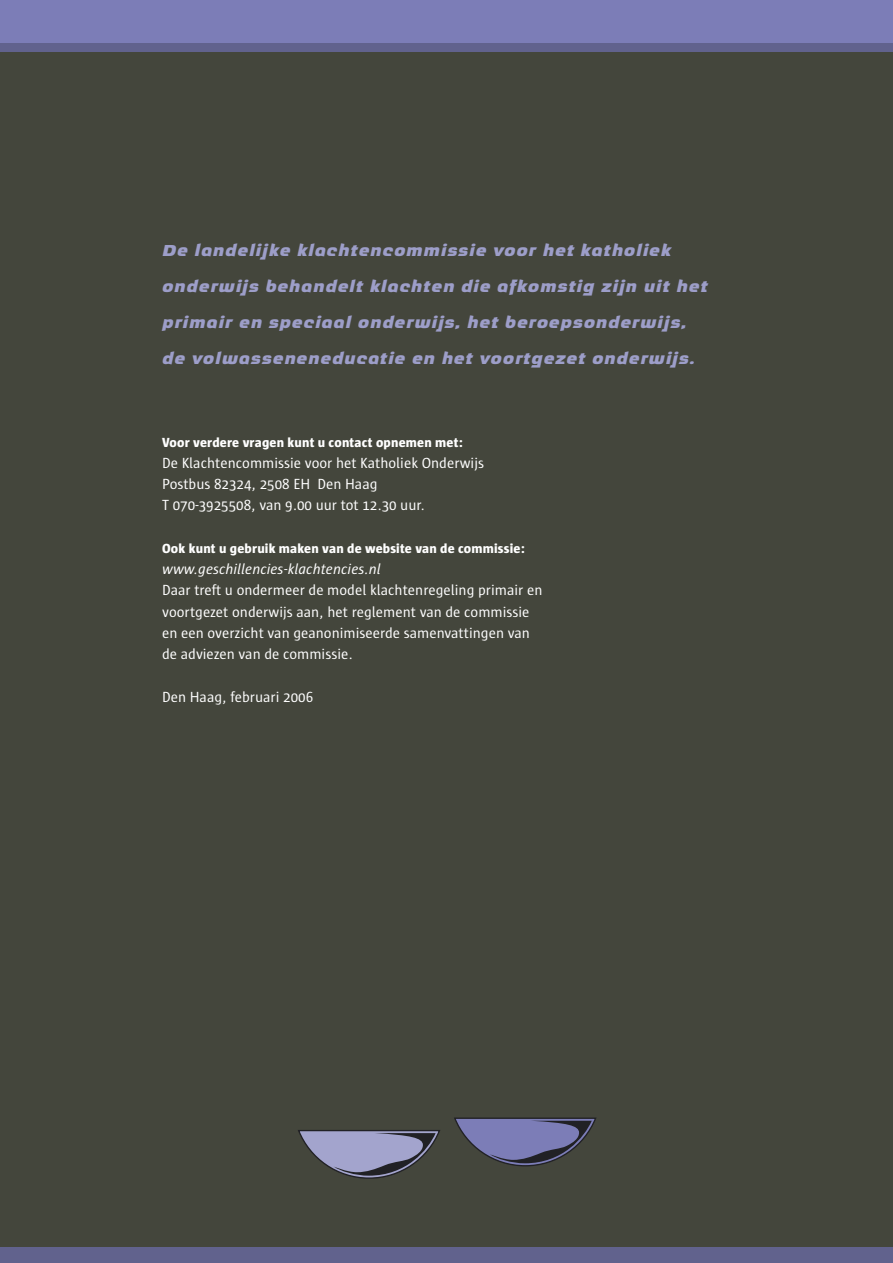
<style>
.page{position:relative;width:893px;height:1263px;background:#44463c}
.page>*{position:absolute;margin:0;border:0;box-sizing:border-box;transform-origin:0 0}
.tussenkop{font:italic 700 21.3px/36px "Ritafurey";letter-spacing:.025em;color:#9d9ec9}
.t1{font:15px/21.3px "Sun";color:#fff}
.subkop{font:800 13.5px "Sun";letter-spacing:.015em;color:#fff}
.s1{font-style:italic}
</style>
<div class="page">
<div style="left:0;top:36px;width:893px;height:16px;background:#61628d"></div>
<div style="left:0;top:0;width:893px;height:43px;background:#7c7db7"></div>
<svg style="left:298px;top:1130px;width:142px;height:49px"></svg>
<svg style="left:454px;top:1117px;width:142px;height:50px"></svg>
<div style="left:0;top:1247px;width:893px;height:16px;background:#61628d"></div>
<p class="tussenkop" style="left:162px;top:232px;width:547px">De landelijke klachtencommissie voor het katholiek onderwijs behandelt klachten die afkomstig zijn uit het primair en speciaal onderwijs, het beroepsonderwijs, de volwasseneneducatie en het voortgezet onderwijs.</p>
<p class="subkop" style="left:162px;top:434px;width:302px">Voor verdere vragen kunt u contact opnemen met:</p>
<p class="t1" style="left:162px;top:452px;width:323px">De Klachtencommissie voor het Katholiek Onderwijs</p>
<p class="t1" style="left:162px;top:473px;width:217px">Postbus 82324, 2508 EH Den Haag</p>
<p class="t1" style="left:162px;top:495px;width:264px">T 070-3925508, van 9.00 uur tot 12.30 uur.</p>
<p class="subkop" style="left:162px;top:541px;width:364px">Ook kunt u gebruik maken van de website van de commissie:</p>
<p class="t1" style="left:162px;top:558px;width:382px"><span class="s1">www.geschillencies-klachtencies.nl<br></span>Daar treft u ondermeer de model klachtenregeling primair en voortgezet onderwijs aan, het reglement van de commissie</p>
<p class="t1" style="left:162px;top:622px;width:369px">en een overzicht van geanonimiseerde samenvattingen van</p>
<p class="t1" style="left:162px;top:643px;width:192px">de adviezen van de commissie.</p>
<p class="t1" style="left:162px;top:686px;width:153px">Den Haag, februari 2006</p>
</div>
